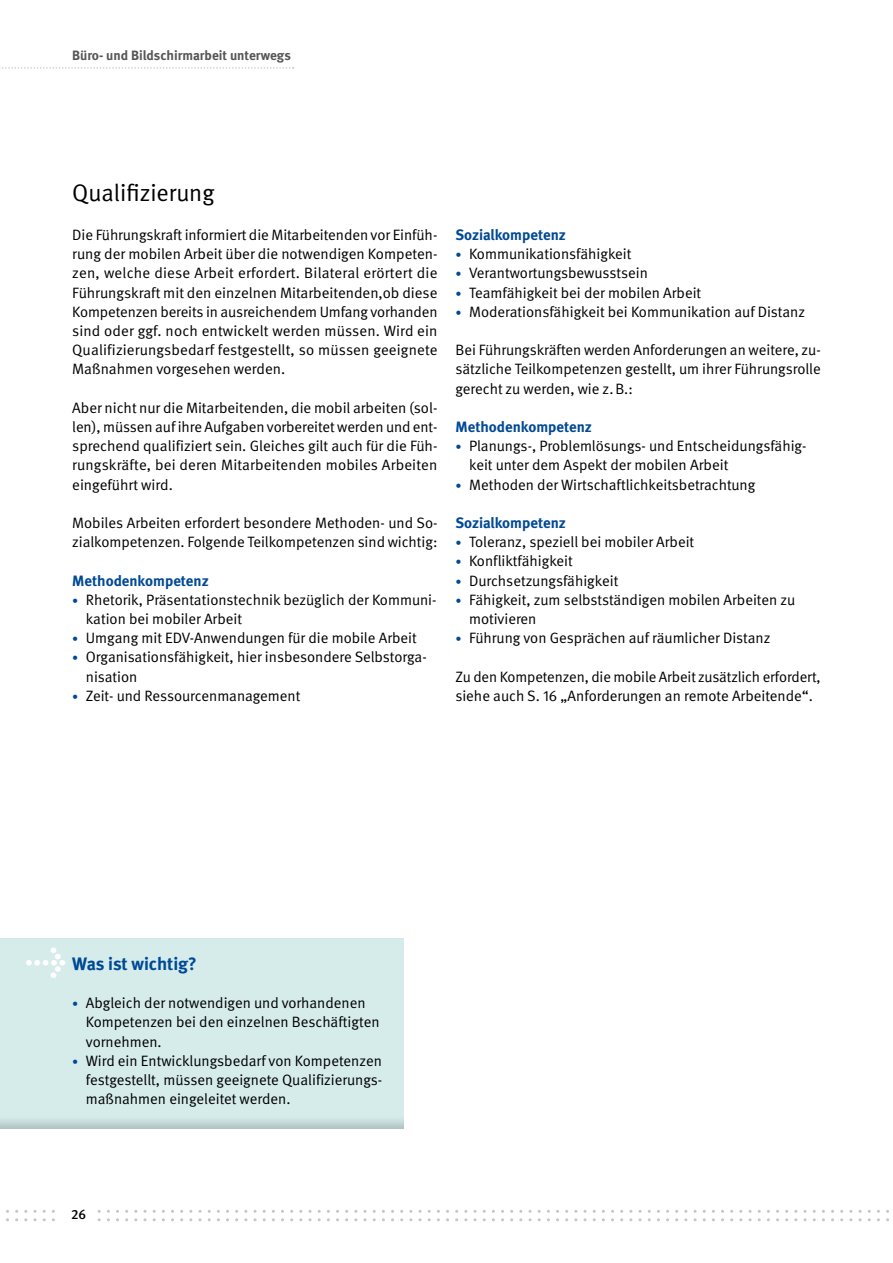
<style>
.page{position:relative;width:893px;height:1263px;background:#fff}
.page>*{position:absolute;margin:0;border:0;box-sizing:border-box;transform-origin:0 0}
._01_Überschriften_16pt_Unter-Überschrift{font:24px "DGUV Meta";color:#000}
._01_Überschriften_Kastenüberschrift-H2{font:700 18px "DGUV Meta";letter-spacing:-.005em;color:#004994}
._02_Fließtext_Fließtext{font:15px/19.2px "DGUV Meta";color:#000}
._01_Überschriften_Zwischenüberschrift_Bla{font:700 15px "DGUV Meta";color:#004994}
.t1{font:700 13.5px "DGUV Meta";color:#575656}
.t2{font:500 13.5px "DGUV Meta";color:#000}
.s1{font-size:12px;color:#004994}
.s2{font-size:33.75px;color:#fff}
</style>
<div class="page">
<div style="left:0;top:927px;width:418px;height:203px;background:#000;opacity:.2"></div>
<svg style="left:6px;top:1210px;width:883px;height:11px"></svg>
<div style="left:62px;top:1205px;width:34px;height:38px;background:#fff"></div>
<svg style="left:0;top:67px;width:294px;height:2px"></svg>
<p class="t1" style="left:72px;top:47px;width:220px">Büro- und Bildschirmarbeit unterwegs</p>
<h2 class="_01_Überschriften_16pt_Unter-Überschrift" style="left:72px;top:178px;width:144px">Qualifizierung</h2>
<p class="_02_Fließtext_Fließtext" style="left:72px;top:226px;width:367px;text-align:justify">Die Führungskraft informiert die Mitarbeitenden vor Einfüh&shy;rung der mobilen Arbeit über die notwendigen Kompeten&shy;zen, welche diese Arbeit erfordert. Bilateral erörtert die Führungskraft mit den einzelnen Mitarbeitenden,ob diese Kompetenzen bereits in ausreichendem Umfang vorhanden sind oder ggf. noch entwickelt werden müssen. Wird ein Qualifizierungsbedarf festgestellt, so müssen geeignete Maßnahmen vorgesehen werden.</p>
<p class="_02_Fließtext_Fließtext" style="left:72px;top:398px;width:367px;text-align:justify">Aber nicht nur die Mitarbeitenden, die mobil arbeiten (sol&shy;len), müssen auf ihre Aufgaben vorbereitet werden und ent&shy;sprechend qualifiziert sein. Gleiches gilt auch für die Füh&shy;rungskräfte, bei deren Mitarbeitenden mobiles Arbeiten eingeführt wird.</p>
<p class="_02_Fließtext_Fließtext" style="left:72px;top:514px;width:367px">Mobiles Arbeiten erfordert besondere Methoden- und So&shy;zialkompetenzen. Folgende Teilkompetenzen sind wichtig:</p>
<h3 class="_01_Überschriften_Zwischenüberschrift_Bla" style="left:72px;top:571px;width:138px">Methodenkompetenz</h3>
<p class="_02_Fließtext_Fließtext" style="left:86px;top:590px;width:352px;text-indent:-14px"><span class="s1">•</span> Rhetorik, Präsentationstechnik bezüglich der Kommuni&shy;kation bei mobiler Arbeit</p>
<p class="_02_Fließtext_Fließtext" style="left:72px;top:629px;width:346px"><span class="s1">•</span> Umgang mit EDV-Anwendungen für die mobile Arbeit</p>
<p class="_02_Fließtext_Fließtext" style="left:86px;top:648px;width:342px;text-indent:-14px"><span class="s1">•</span> Organisationsfähigkeit, hier insbesondere Selbstorga&shy;nisation</p>
<p class="_02_Fließtext_Fließtext" style="left:72px;top:686px;width:230px"><span class="s1">•</span> Zeit- und Ressourcenmanagement</p>
<h3 class="_01_Überschriften_Zwischenüberschrift_Bla" style="left:455px;top:226px;width:112px">Sozialkompetenz</h3>
<p class="_02_Fließtext_Fließtext" style="left:455px;top:245px;width:178px"><span class="s1">•</span> Kommunikationsfähigkeit</p>
<p class="_02_Fließtext_Fließtext" style="left:455px;top:264px;width:194px"><span class="s1">•</span> Verantwortungsbewusstsein</p>
<p class="_02_Fließtext_Fließtext" style="left:455px;top:283px;width:247px"><span class="s1">•</span> Teamfähigkeit bei der mobilen Arbeit</p>
<p class="_02_Fließtext_Fließtext" style="left:455px;top:302px;width:351px"><span class="s1">•</span> Moderationsfähigkeit bei Kommunikation auf Distanz</p>
<p class="_02_Fließtext_Fließtext" style="left:455px;top:341px;width:367px;text-align:justify">Bei Führungskräften werden Anforderungen an weitere, zu&shy;sätzliche Teilkompetenzen gestellt, um ihrer Führungsrolle gerecht zu werden, wie z.B.:</p>
<h3 class="_01_Überschriften_Zwischenüberschrift_Bla" style="left:455px;top:418px;width:138px">Methodenkompetenz</h3>
<p class="_02_Fließtext_Fließtext" style="left:469px;top:437px;width:339px;text-indent:-14px"><span class="s1">•</span> Planungs-, Problemlösungs- und Entscheidungsfähig&shy;keit unter dem Aspekt der mobilen Arbeit</p>
<p class="_02_Fließtext_Fließtext" style="left:455px;top:475px;width:301px"><span class="s1">•</span> Methoden der Wirtschaftlichkeitsbetrachtung</p>
<h3 class="_01_Überschriften_Zwischenüberschrift_Bla" style="left:455px;top:514px;width:112px">Sozialkompetenz</h3>
<p class="_02_Fließtext_Fließtext" style="left:455px;top:533px;width:240px"><span class="s1">•</span> Toleranz, speziell bei mobiler Arbeit</p>
<p class="_02_Fließtext_Fließtext" style="left:455px;top:552px;width:119px"><span class="s1">•</span> Konfliktfähigkeit</p>
<p class="_02_Fließtext_Fließtext" style="left:455px;top:571px;width:164px"><span class="s1">•</span> Durchsetzungsfähigkeit</p>
<p class="_02_Fließtext_Fließtext" style="left:469px;top:590px;width:328px;text-indent:-14px"><span class="s1">•</span> Fähigkeit, zum selbstständigen mobilen Arbeiten zu motivieren</p>
<p class="_02_Fließtext_Fließtext" style="left:455px;top:629px;width:316px"><span class="s1">•</span> Führung von Gesprächen auf räumlicher Distanz</p>
<p class="_02_Fließtext_Fließtext" style="left:455px;top:667px;width:367px">Zu den Kompetenzen, die mobile Arbeit zusätzlich erfordert, siehe auch S. 16 „Anforderungen an remote Arbeitende“.</p>
<h2 class="_01_Überschriften_Kastenüberschrift-H2" style="left:26px;top:953px;width:173px"><span class="s2">→</span> Was ist wichtig?</h2>
<p class="_02_Fließtext_Fließtext" style="left:86px;top:994px;width:295px;text-indent:-14px"><span class="s1">•</span> Abgleich der notwendigen und vorhandenen<br>Kompetenzen bei den einzelnen Beschäftigten vornehmen.</p>
<p class="_02_Fließtext_Fließtext" style="left:86px;top:1051px;width:298px;text-align:justify;text-indent:-14px"><span class="s1">•</span> Wird ein Entwicklungsbedarf von Kompetenzen festgestellt, müssen geeignete Qualifizierungs&shy;maßnahmen eingeleitet werden.</p>
<p class="t2" style="left:71px;top:1207px;width:17px">26</p>
</div>
